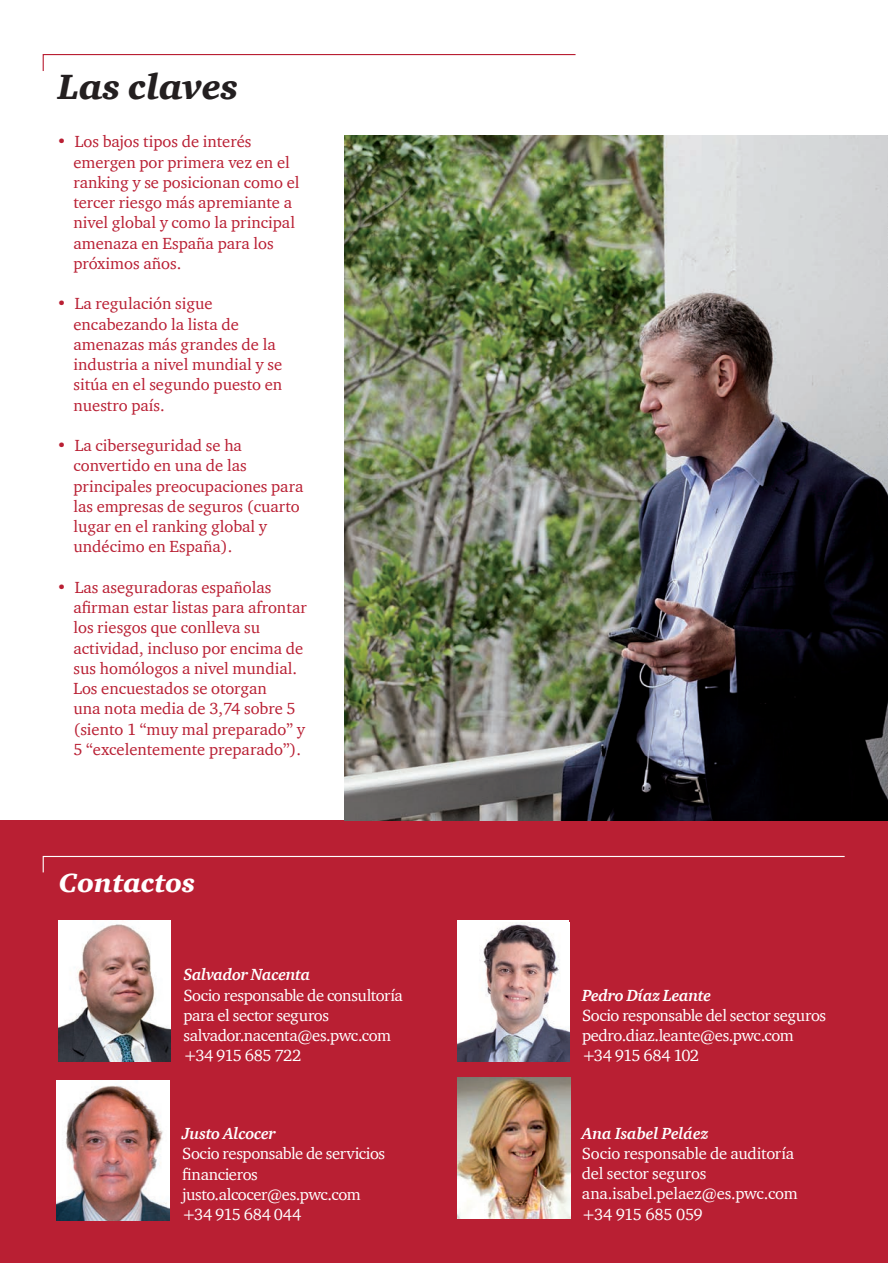
<style>
.page{position:relative;width:893px;height:1263px;background:#fff}
.page>*{position:absolute;margin:0;border:0;box-sizing:border-box;transform-origin:0 0}
.t1{font:italic 900 36px "ITC Charter Com";color:#231f20}
.t2{font:italic 900 27px "ITC Charter Com";color:#fff}
.t3{font:16.5px/20.2px "ITC Charter Com";color:#b91f33}
.t4{font:16.5px/20.2px "ITC Charter Com";letter-spacing:-.025em;color:#fff}
.s1{font-weight:700;font-style:italic}
</style>
<div class="page">
<div style="left:0;top:821px;width:887px;height:442px;background:#b91f33"></div>
<svg style="left:42px;top:855px;width:803px;height:18px"></svg>
<img style="left:457px;top:922px;width:112px;height:139px">
<img style="left:59px;top:920px;width:112px;height:141px">
<img style="left:457px;top:1077px;width:113px;height:142px">
<img style="left:57px;top:1080px;width:112px;height:140px">
<svg style="left:42px;top:54px;width:534px;height:17px"></svg>
<img style="left:345px;top:135px;width:542px;height:686px">
<p class="t1" style="left:58px;top:65px;width:182px">Las claves</p>
<p class="t3" style="left:73px;top:131px;width:228px;text-indent:-17px">• Los bajos tipos de interés emergen por primera vez en el ranking y se posicionan como el tercer riesgo más apremiante a nivel global y como la principal amenaza en España para los próximos años.</p>
<p class="t3" style="left:73px;top:293px;width:210px;text-indent:-17px">• La regulación sigue encabezando la lista de amenazas más grandes de la industria a nivel mundial y se sitúa en el segundo puesto en nuestro país.</p>
<p class="t3" style="left:73px;top:435px;width:231px;text-indent:-17px">• La ciberseguridad se ha convertido en una de las principales preocupaciones para las empresas de seguros (cuarto lugar en el ranking global y undécimo en España).</p>
<p class="t3" style="left:73px;top:577px;width:235px;text-indent:-17px">• Las aseguradoras españolas afirman estar listas para afrontar los riesgos que conlleva su actividad, incluso por encima de sus homólogos a nivel mundial.<br>Los encuestados se otorgan<br>una nota media de 3,74 sobre 5 (siento 1 “muy mal preparado” y<br>5 “excelentemente preparado”).</p>
<p class="t2" style="left:59px;top:867px;width:138px">Contactos</p>
<p class="t4" style="left:183px;top:964px;width:221px"><span class="s1">Salvador Nacenta<br></span>Socio responsable de consultoría para el sector seguros salvador.nacenta@es.pwc.com +34 915 685 722</p>
<p class="t4" style="left:182px;top:1123px;width:204px"><span class="s1">Justo Alcocer<br></span>Socio responsable de servicios financieros justo.alcocer@es.pwc.com +34 915 684 044</p>
<p class="t4" style="left:582px;top:985px;width:246px"><span class="s1">Pedro Díaz Leante<br></span>Socio responsable del sector seguros pedro.diaz.leante@es.pwc.com +34 915 684 102</p>
<p class="t4" style="left:582px;top:1123px;width:217px"><span class="s1">Ana Isabel Peláez<br></span>Socio responsable de auditoría del sector seguros ana.isabel.pelaez@es.pwc.com +34 915 685 059</p>
</div>
